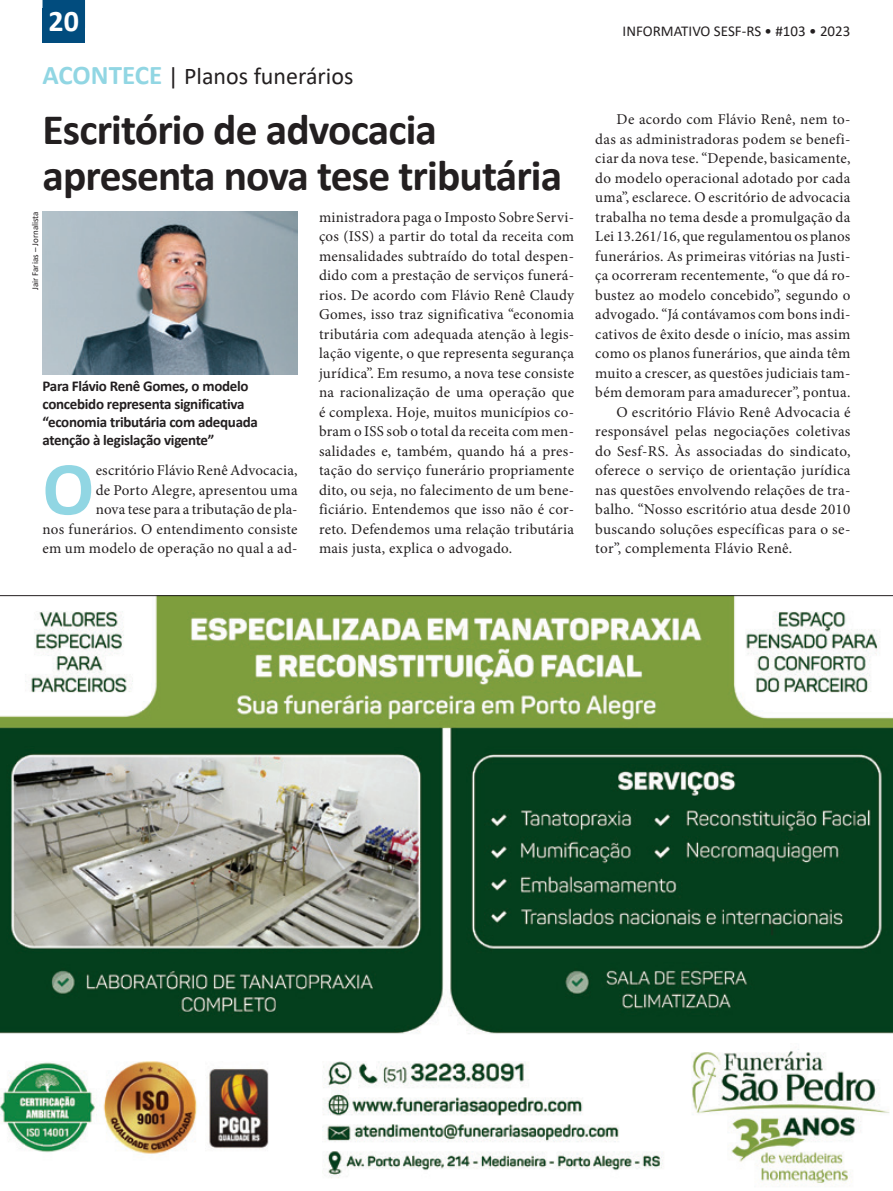
<style>
.page{position:relative;width:893px;height:1191px;background:#fff}
.page>*{position:absolute;margin:0;border:0;box-sizing:border-box;transform-origin:0 0}
._09__Textos{font:700 76.5px "Calibri";color:#91d6e3}
._09__Textos-2{font:700 43.5px/46.5px "Calibri";letter-spacing:-.02em;color:#231f20}
._09__Textos-3{font:700 30px "Calibri";color:#fff}
._09__Textos-4{font:24px "Calibri";color:#231f20}
._09__Textos-5{font:15px/19.5px "Minion Pro";letter-spacing:.015em;color:#231f20;text-align:justify}
._09__Textos-6{font:700 15px/18px "Calibri";letter-spacing:-.02em;color:#231f20}
.t1{font:15px "Calibri";color:#231f20}
._09__Textos-7{font:9px "Calibri";color:#231f20}
.s1{font-weight:700;font-size:27px;color:#91d6e3}
</style>
<div class="page">
<img style="left:43px;top:211px;width:255px;height:163px">
<img style="left:0;top:596px;width:893px;height:588px">
<hr style="left:0;top:595px;width:893px;height:1px;background:#231f20">
<svg style="left:43px;top:0;width:42px;height:9px"></svg>
<div style="left:43px;top:9px;width:42px;height:34px;background:#014c7e"></div>
<p class="_09__Textos-3" style="left:49px;top:0;width:32px">20</p>
<p class="_09__Textos-4" style="left:43px;top:60px;width:312px"><span class="s1">ACONTECE</span> | Planos funerários</p>
<p class="_09__Textos-2" style="left:43px;top:106px;width:521px">Escritório de advocacia apresenta nova tese tributária</p>
<p class="_09__Textos-7" style="left:29px;top:290px;width:80px;rotate:-90deg">Jair Farias – Jornalista</p>
<p class="_09__Textos-6" style="left:43px;top:377px;width:217px">Para Flávio Renê Gomes, o modelo concebido representa significativa “economia tributária com adequada atenção à legislação vigente”</p>
<p class="_09__Textos-5" style="left:43px;top:461px;width:257px;text-align:right">escritório Flávio Renê Advocacia,<br>de Porto Alegre, apresentou uma<br>nova tese para a tributação de pla-<br>nos funerários. O entendimento consiste em um modelo de operação no qual a ad-</p>
<p class="_09__Textos" style="left:43px;top:435px;width:53px">O</p>
<p class="_09__Textos-5" style="left:319px;top:207px;width:257px">ministradora paga o Imposto Sobre Servi&shy;ços (ISS) a partir do total da receita com mensalidades subtraído do total despen&shy;dido com a prestação de serviços funerá&shy;rios. De acordo com Flávio Renê Claudy Gomes, isso traz significativa “economia tributária com adequada atenção à legis&shy;lação vigente, o que representa segurança jurídica”. Em resumo, a nova tese consiste na racionalização de uma operação que é complexa. Hoje, muitos municípios co&shy;bram o ISS sob o total da receita com men&shy;salidades e, também, quando há a pres&shy;tação do serviço funerário propriamente dito, ou seja, no falecimento de um bene&shy;ficiário. Entendemos que isso não é cor&shy;reto. Defendemos uma relação tributária mais justa, explica o advogado.</p>
<p class="t1" style="left:623px;top:20px;width:229px">INFORMATIVO SESF-RS • #103 • 2023</p>
<p class="_09__Textos-5" style="left:595px;top:110px;width:257px;text-indent:21px">De acordo com Flávio Renê, nem to&shy;das as administradoras podem se benefi&shy;ciar da nova tese. “Depende, basicamente, do modelo operacional adotado por cada uma”, esclarece. O escritório de advocacia trabalha no tema desde a promulgação da Lei 13.261/16, que regulamentou os planos funerários. As primeiras vitórias na Justi&shy;ça ocorreram recentemente, “o que dá ro&shy;bustez ao modelo concebido”, segundo o advogado. “Já contávamos com bons indi&shy;cativos de êxito desde o início, mas assim como os planos funerários, que ainda têm muito a crescer, as questões judiciais tam&shy;bém demoram para amadurecer”, pontua.</p>
<p class="_09__Textos-5" style="left:595px;top:402px;width:257px;text-indent:21px">O escritório Flávio Renê Advocacia é responsável pelas negociações coletivas do Sesf-RS. Às associadas do sindicato, oferece o serviço de orientação jurídica nas questões envolvendo relações de tra&shy;balho. “Nosso escritório atua desde 2010 buscando soluções específicas para o se&shy;tor”, complementa Flávio Renê.</p>
</div>
